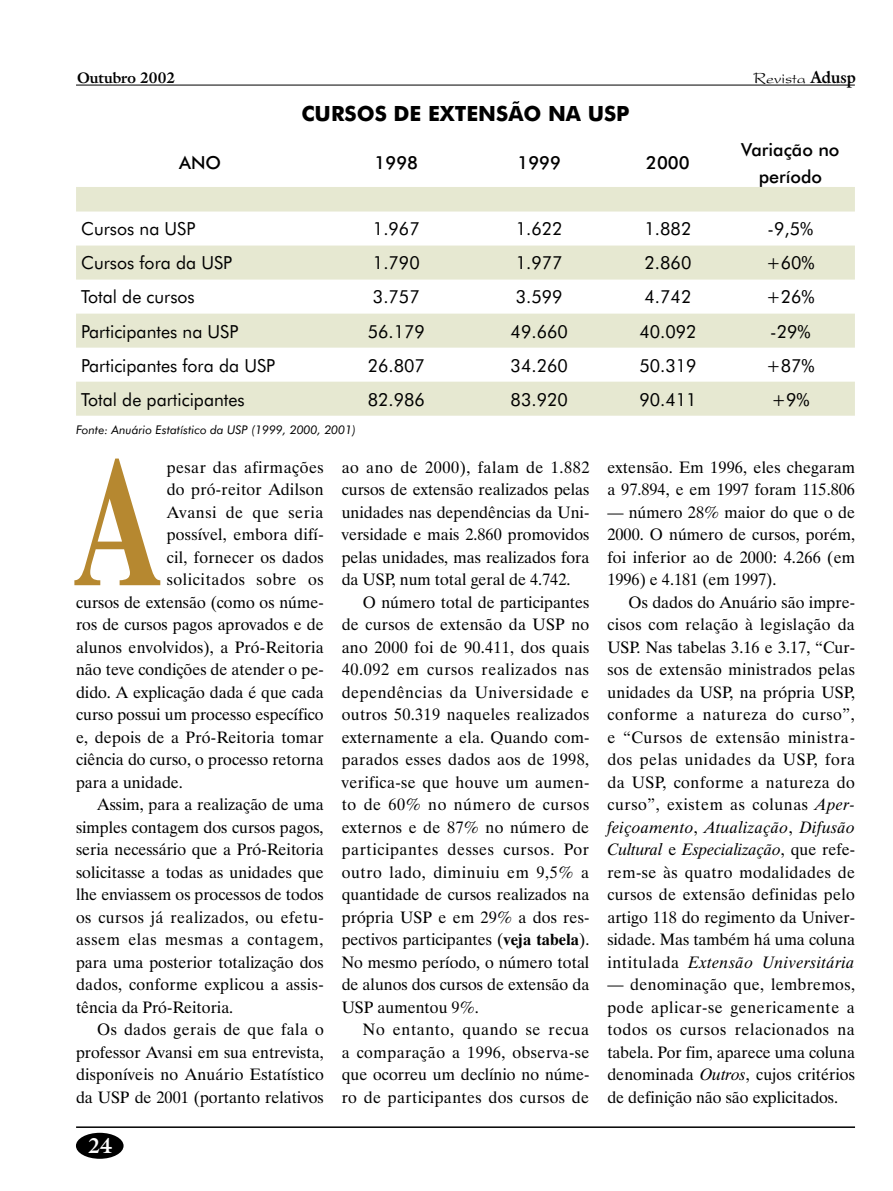
<style>
.page{position:relative;width:893px;height:1191px;background:#fff}
.page>*{position:absolute;margin:0;border:0;box-sizing:border-box;transform-origin:0 0}
.t1{font:700 182.4px "Dutch 801 BT";color:#b68830;scale:.7 1}
.t2{font:700 21px "Futura BT";color:#000}
.t3{font:700 21px "Galliard IT Cby BT";color:#fff}
.t4{font:18px "Futura BT";color:#000}
.t5{font:500 18px/27px "Futura BT";color:#000;text-align:center}
.t6{font:16.5px/22.5px "Dutch 801 BT";color:#000;text-align:justify}
.t7{font:16.5px "Dutch 801 BT";letter-spacing:.035em;color:#000}
.t8{font:16.5px "Dutch 801 BT";letter-spacing:.03em;color:#000}
.t9{font:16.5px "Dutch 801 BT";letter-spacing:.025em;color:#000}
.t10{font:16.5px "Dutch 801 BT";letter-spacing:.02em;color:#000}
.t11{font:16.5px "President";color:#000}
.t12{font:700 15px "Galliard IT Cby BT";color:#000}
.t13{font:italic 12px "Futura BT";color:#000}
.s1{font-family:"Galliard IT Cby BT";font-weight:700}
.s2{font-weight:700}
.s3{font-style:italic}
</style>
<div class="page">
<hr style="left:76px;top:1126px;width:779px;height:2px;background:#000">
<div style="left:76px;top:1132px;width:48px;height:26px;background:#000;border-radius:50%"></div>
<hr style="left:76px;top:85px;width:779px;height:1px;background:#000">
<svg style="left:76px;top:187px;width:779px;height:229px;fill:#e6e8d1"></svg>
<p class="t12" style="left:77px;top:68px;width:100px">Outubro 2002</p>
<p class="t11" style="left:754px;top:69px;width:104px">Revista <span class="s1">Adusp</span></p>
<p class="t2" style="left:301px;top:100px;width:330px">CURSOS DE EXTENSÃO NA USP</p>
<p class="t5" style="left:179px;top:149px;width:43px">ANO</p>
<p class="t5" style="left:375px;top:149px;width:45px">1998</p>
<p class="t5" style="left:517px;top:149px;width:45px">1999</p>
<p class="t5" style="left:646px;top:149px;width:45px">2000</p>
<p class="t5" style="left:741px;top:136px;width:100px">Variação no período</p>
<p class="t4" style="left:81px;top:218px;width:116px">Cursos na USP</p>
<p class="t4" style="left:373px;top:218px;width:48px">1.967</p>
<p class="t4" style="left:516px;top:218px;width:48px">1.622</p>
<p class="t4" style="left:645px;top:218px;width:48px">1.882</p>
<p class="t4" style="left:768px;top:218px;width:47px">-9,5%</p>
<p class="t4" style="left:81px;top:252px;width:152px">Cursos fora da USP</p>
<p class="t4" style="left:373px;top:252px;width:48px">1.790</p>
<p class="t4" style="left:516px;top:252px;width:48px">1.977</p>
<p class="t4" style="left:645px;top:252px;width:48px">2.860</p>
<p class="t4" style="left:766px;top:252px;width:50px">+60%</p>
<p class="t4" style="left:81px;top:286px;width:115px">Total de cursos</p>
<p class="t4" style="left:373px;top:286px;width:48px">3.757</p>
<p class="t4" style="left:516px;top:286px;width:48px">3.599</p>
<p class="t4" style="left:645px;top:286px;width:48px">4.742</p>
<p class="t4" style="left:766px;top:286px;width:50px">+26%</p>
<p class="t4" style="left:81px;top:320px;width:158px">Participantes na USP</p>
<p class="t4" style="left:368px;top:320px;width:59px">56.179</p>
<p class="t4" style="left:511px;top:320px;width:59px">49.660</p>
<p class="t4" style="left:639px;top:320px;width:59px">40.092</p>
<p class="t4" style="left:770px;top:320px;width:42px">-29%</p>
<p class="t4" style="left:81px;top:354px;width:195px">Participantes fora da USP</p>
<p class="t4" style="left:368px;top:354px;width:59px">26.807</p>
<p class="t4" style="left:511px;top:354px;width:59px">34.260</p>
<p class="t4" style="left:639px;top:354px;width:59px">50.319</p>
<p class="t4" style="left:766px;top:354px;width:50px">+87%</p>
<p class="t4" style="left:81px;top:388px;width:165px">Total de participantes</p>
<p class="t4" style="left:368px;top:388px;width:59px">82.986</p>
<p class="t4" style="left:511px;top:388px;width:59px">83.920</p>
<p class="t4" style="left:639px;top:388px;width:59px">90.411</p>
<p class="t4" style="left:771px;top:388px;width:40px">+9%</p>
<p class="t13" style="left:76px;top:422px;width:281px">Fonte: Anuário Estatístico da USP (1999, 2000, 2001)</p>
<h1 class="t1" style="left:76px;top:412px;width:120px">A</h1>
<p class="t8" style="left:167px;top:457px;width:159px">pesar das afirmações</p>
<p class="t6" style="left:167px;top:478px;width:159px">do pró-reitor Adilson</p>
<p class="t7" style="left:167px;top:502px;width:158px">Avansi de que seria</p>
<p class="t6" style="left:167px;top:523px;width:158px">possível, embora difí-</p>
<p class="t6" style="left:167px;top:545px;width:158px">cil, fornecer os dados</p>
<p class="t7" style="left:167px;top:569px;width:158px">solicitados sobre os</p>
<p class="t6" style="left:76px;top:590px;width:249px">cursos de extensão (como os núme-</p>
<p class="t6" style="left:76px;top:613px;width:249px">ros de cursos pagos aprovados e de</p>
<p class="t6" style="left:76px;top:635px;width:249px">alunos envolvidos), a Pró-Reitoria</p>
<p class="t6" style="left:76px;top:658px;width:249px">não teve condições de atender o pe-</p>
<p class="t6" style="left:76px;top:680px;width:249px">dido. A explicação dada é que cada</p>
<p class="t6" style="left:76px;top:703px;width:249px">curso possui um processo específico</p>
<p class="t6" style="left:76px;top:725px;width:249px">e, depois de a Pró-Reitoria tomar</p>
<p class="t6" style="left:76px;top:748px;width:249px">ciência do curso, o processo retorna</p>
<p class="t6" style="left:76px;top:770px;width:108px">para a unidade.</p>
<p class="t6" style="left:97px;top:793px;width:228px">Assim, para a realização de uma</p>
<p class="t6" style="left:76px;top:815px;width:249px">simples contagem dos cursos pagos,</p>
<p class="t6" style="left:76px;top:838px;width:249px">seria necessário que a Pró-Reitoria</p>
<p class="t6" style="left:76px;top:860px;width:249px">solicitasse a todas as unidades que</p>
<p class="t6" style="left:76px;top:883px;width:249px">lhe enviassem os processos de todos</p>
<p class="t9" style="left:76px;top:907px;width:249px">os cursos já realizados, ou efetu-</p>
<p class="t7" style="left:76px;top:929px;width:249px">assem elas mesmas a contagem,</p>
<p class="t6" style="left:76px;top:950px;width:249px">para uma posterior totalização dos</p>
<p class="t10" style="left:76px;top:974px;width:249px">dados, conforme explicou a assis-</p>
<p class="t6" style="left:76px;top:995px;width:159px">tência da Pró-Reitoria.</p>
<p class="t8" style="left:97px;top:1019px;width:228px">Os dados gerais de que fala o</p>
<p class="t6" style="left:76px;top:1040px;width:249px">professor Avansi em sua entrevista,</p>
<p class="t6" style="left:76px;top:1063px;width:249px">disponíveis no Anuário Estatístico</p>
<p class="t6" style="left:76px;top:1085px;width:249px">da USP de 2001 (portanto relativos</p>
<p class="t3" style="left:88px;top:1131px;width:26px">24</p>
<p class="t6" style="left:342px;top:455px;width:249px">ao ano de 2000), falam de 1.882 cursos de extensão realizados pelas unidades nas dependências da Uni&shy;versidade e mais 2.860 promovidos pelas unidades, mas realizados fora da USP, num total geral de 4.742.</p>
<p class="t6" style="left:342px;top:590px;width:249px;text-indent:21px">O número total de participantes de cursos de extensão da USP no ano 2000 foi de 90.411, dos quais 40.092 em cursos realizados nas dependências da Universidade e outros 50.319 naqueles realizados externamente a ela. Quando com&shy;parados esses dados aos de 1998, verifica-se que houve um aumen&shy;to de 60% no número de cursos externos e de 87% no número de participantes desses cursos. Por outro lado, diminuiu em 9,5% a quantidade de cursos realizados na própria USP e em 29% a dos res&shy;pectivos participantes (<span class="s2">veja tabela</span>).<br>No mesmo período, o número total de alunos dos cursos de extensão da USP aumentou 9%.</p>
<p class="t6" style="left:342px;top:1018px;width:249px;text-indent:21px">No entanto, quando se recua a comparação a 1996, observa-se que ocorreu um declínio no núme&shy;ro de participantes dos cursos de</p>
<p class="t6" style="left:607px;top:455px;width:249px">extensão. Em 1996, eles chegaram a 97.894, e em 1997 foram 115.806</p>
<p class="t6" style="left:607px;top:500px;width:249px">— número 28% maior do que o de 2000. O número de cursos, porém, foi inferior ao de 2000: 4.266 (em 1996) e 4.181 (em 1997).</p>
<p class="t6" style="left:607px;top:590px;width:249px;text-indent:21px">Os dados do Anuário são impre&shy;cisos com relação à legislação da USP. Nas tabelas 3.16 e 3.17, “Cur&shy;sos de extensão ministrados pelas unidades da USP, na própria USP, conforme a natureza do curso”, e “Cursos de extensão ministra&shy;dos pelas unidades da USP, fora da USP, conforme a natureza do curso”, existem as colunas <span class="s3">Aper&shy;feiçoamento</span>, <span class="s3">Atualização</span>, <span class="s3">Difusão Cultural</span> e <span class="s3">Especialização</span>, que refe&shy;rem-se às quatro modalidades de cursos de extensão definidas pelo artigo 118 do regimento da Univer&shy;sidade. Mas também há uma coluna intitulada <span class="s3">Extensão Universitária</span></p>
<p class="t6" style="left:607px;top:973px;width:249px">— denominação que, lembremos, pode aplicar-se genericamente a todos os cursos relacionados na tabela. Por fim, aparece uma coluna denominada <span class="s3">Outros</span>, cujos critérios de definição não são explicitados.</p>
</div>
